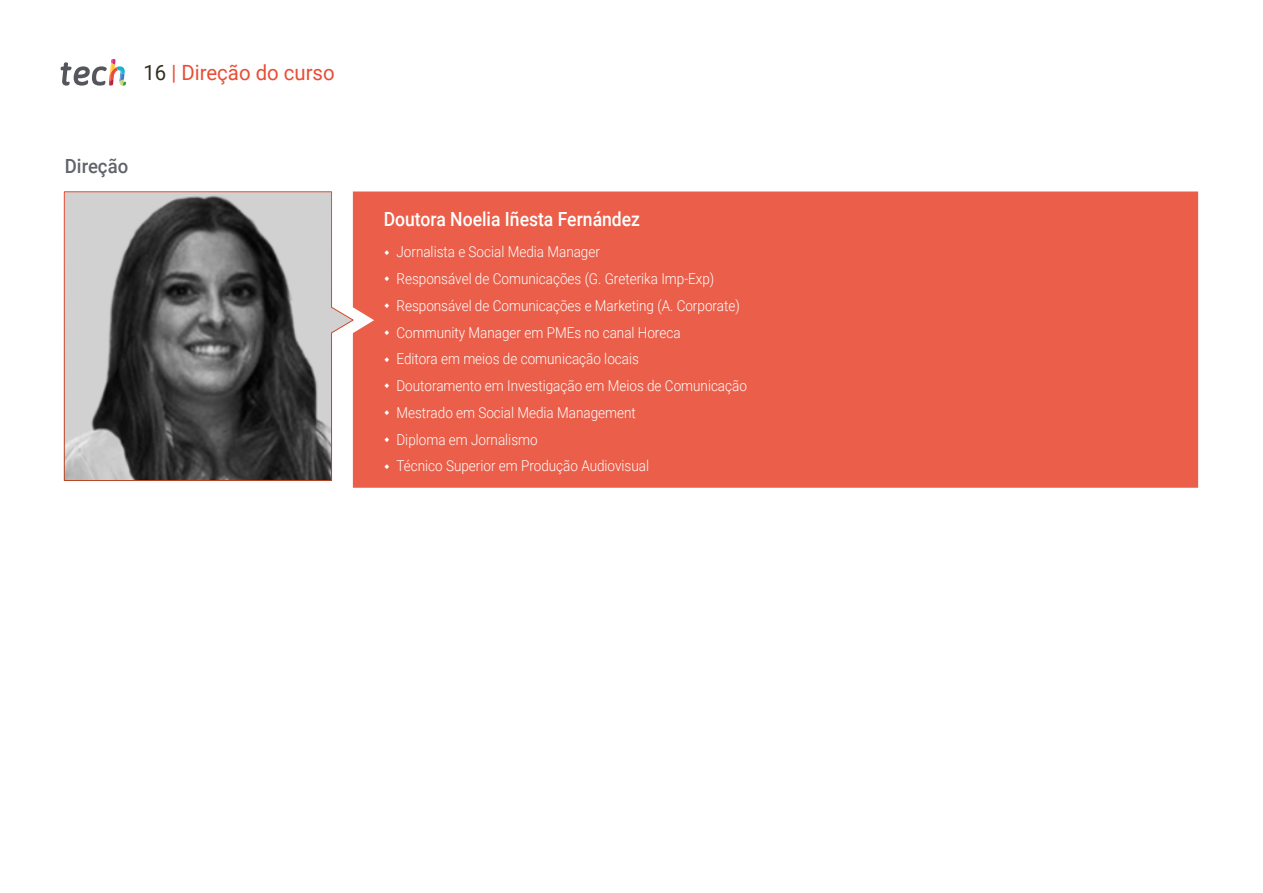
<style>
.page{position:relative;width:1263px;height:893px;background:#fff}
.page>*{position:absolute;margin:0;border:0;box-sizing:border-box;transform-origin:0 0}
.t1{font:21px "Roboto";color:#e94d35}
.t2{font:500 19.5px "Roboto";color:#fff;scale:.9 1}
.t3{font:500 19.5px "Roboto";color:#61646a;scale:.95 1}
.t4{font:300 15px/26.7px "Roboto";color:#fff;scale:.9 1}
.s1{color:#312e20}
</style>
<div class="page">
<div style="left:353px;top:191px;width:845px;height:297px;background:#eb5e49"></div>
<svg style="left:64px;top:191px;width:290px;height:290px;background:#7d7a7a"></svg>
<svg style="left:61px;top:59px;width:65px;height:27px"></svg>
<svg style="left:385px;top:250px;width:4px;height:5px"></svg>
<svg style="left:385px;top:276px;width:4px;height:5px"></svg>
<svg style="left:385px;top:303px;width:4px;height:5px"></svg>
<svg style="left:385px;top:330px;width:4px;height:5px"></svg>
<svg style="left:385px;top:357px;width:4px;height:5px"></svg>
<svg style="left:385px;top:383px;width:4px;height:5px"></svg>
<svg style="left:385px;top:410px;width:4px;height:5px"></svg>
<svg style="left:385px;top:437px;width:4px;height:5px"></svg>
<svg style="left:385px;top:464px;width:4px;height:5px"></svg>
<h1 class="t1" style="left:144px;top:57px;width:193px"><span class="s1">16</span> | Direção do curso</h1>
<h2 class="t3" style="left:65px;top:153px;width:68px">Direção</h2>
<h2 class="t2" style="left:384px;top:205px;width:286px">Doutora Noelia Iñesta Fernández</h2>
<p class="t4" style="left:396px;top:238px;width:391px">Jornalista e Social Media Manager<br>Responsável de Comunicações (G. Greterika Imp-Exp)<br>Responsável de Comunicações e Marketing (A. Corporate)<br>Community Manager em PMEs no canal Horeca<br>Editora em meios de comunicação locais<br>Doutoramento em Investigação em Meios de Comunicação Mestrado em Social Media Management<br>Diploma em Jornalismo<br>Técnico Superior em Produção Audiovisual</p>
</div>
